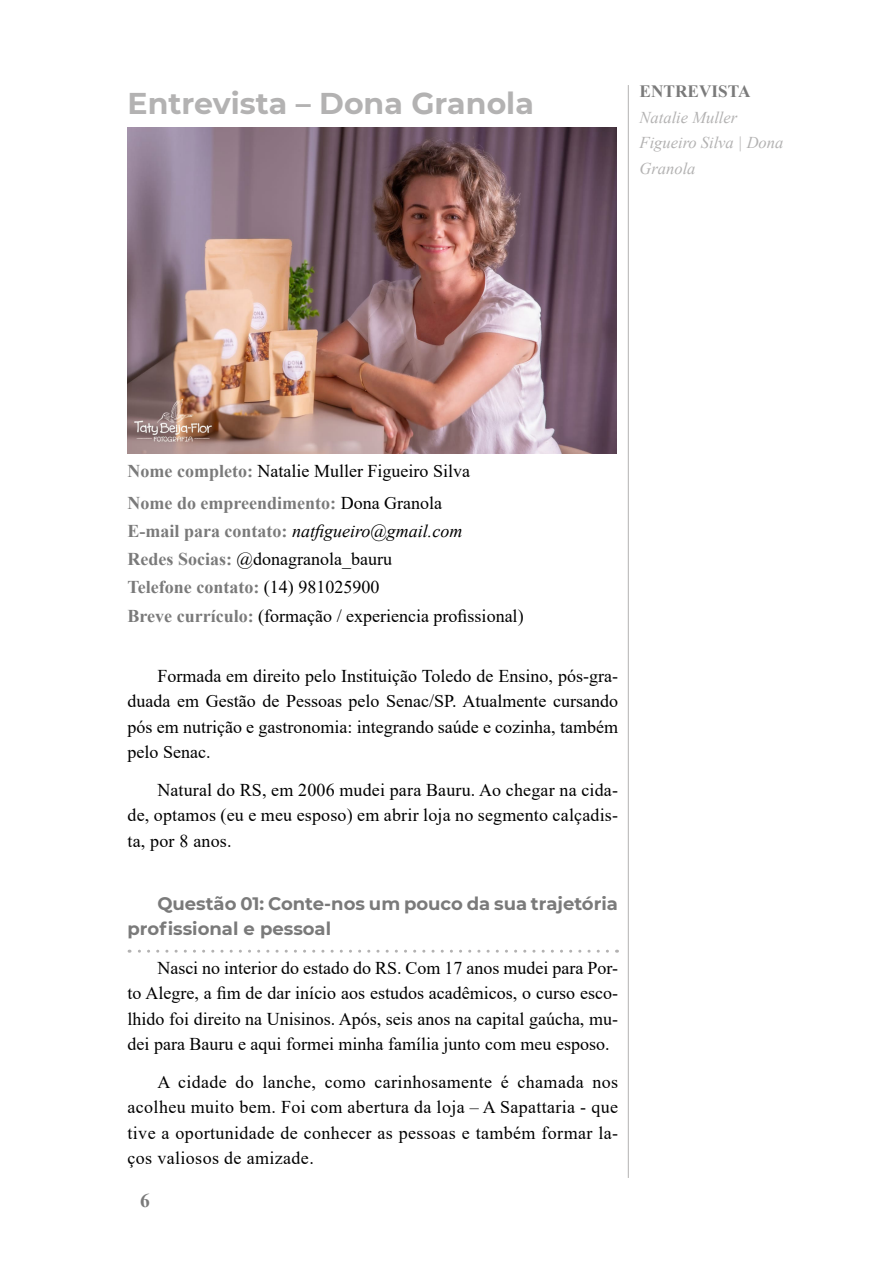
<style>
.page{position:relative;width:893px;height:1263px;background:#fff}
.page>*{position:absolute;margin:0;border:0;box-sizing:border-box;transform-origin:0 0}
.t1{font:700 30px "Montserrat";color:#b3b2b2}
.t2{font:700 19.5px "Times New Roman";color:#7a7a7a}
.t3{font:18px/25.5px "Times New Roman";color:#000;text-align:justify}
.t4{font:700 18px/25.5px "Montserrat";color:#7a7a7a}
.t5{font:700 17.25px "Times New Roman";color:#7a7a7a}
.t6{font:italic 16.5px/25.5px "Times New Roman";color:#b3b2b2}
.s1{font-weight:700;color:#7a7a7a}
.s2{font-style:italic}
</style>
<div class="page">
<hr style="left:628px;top:85px;width:1px;height:1093px;background:#b3b2b2">
<svg style="left:129px;top:950px;width:478px;height:3px"></svg>
<img style="left:128px;top:128px;width:489px;height:325px">
<h1 class="t1" style="left:128px;top:82px;width:408px">Entrevista – Dona Granola</h1>
<p class="t5" style="left:640px;top:79px;width:112px">ENTREVISTA</p>
<p class="t6" style="left:640px;top:104px;width:145px">Natalie Muller<br>Figueiro Silva | Dona<br>Granola</p>
<p class="t3" style="left:128px;top:455px;width:344px;line-height:31.5px"><span class="s1">Nome completo:</span> Natalie Muller Figueiro Silva<br><span class="s1">Nome do empreendimento:</span> Dona Granola</p>
<p class="t3" style="left:128px;top:516px;width:398px;line-height:28.5px;text-align:left"><span class="s1">E-mail para contato:</span> <span class="s2">natfigueiro@gmail.com<br></span><span class="s1">Redes Socias:</span> @donagranola_bauru<br><span class="s1">Telefone contato:</span> (14) 981025900<br><span class="s1">Breve currículo:</span> (formação / experiencia profissional)</p>
<p class="t3" style="left:128px;top:662px;width:492px;text-indent:30px">Formada em direito pelo Instituição Toledo de Ensino, pós-gra&shy;duada em Gestão de Pessoas pelo Senac/SP. Atualmente cursando pós em nutrição e gastronomia: integrando saúde e cozinha, também pelo Senac.</p>
<p class="t3" style="left:128px;top:776px;width:492px;text-indent:30px">Natural do RS, em 2006 mudei para Bauru. Ao chegar na cida&shy;de, optamos (eu e meu esposo) em abrir loja no segmento calçadis&shy;ta, por 8 anos.</p>
<p class="t4" style="left:128px;top:890px;width:492px;text-indent:30px">Questão 01: Conte-nos um pouco da sua trajetória profissional e pessoal</p>
<p class="t3" style="left:128px;top:954px;width:492px;text-indent:30px">Nasci no interior do estado do RS. Com 17 anos mudei para Por&shy;to Alegre, a fim de dar início aos estudos acadêmicos, o curso esco&shy;lhido foi direito na Unisinos. Após, seis anos na capital gaúcha, mu&shy;dei para Bauru e aqui formei minha família junto com meu esposo.</p>
<p class="t3" style="left:128px;top:1068px;width:492px;text-indent:30px">A cidade do lanche, como carinhosamente é chamada nos acolheu muito bem. Foi com abertura da loja – A Sapattaria - que tive a oportunidade de conhecer as pessoas e também formar la&shy;ços valiosos de amizade.</p>
<p class="t2" style="left:140px;top:1186px;width:11px">6</p>
</div>
